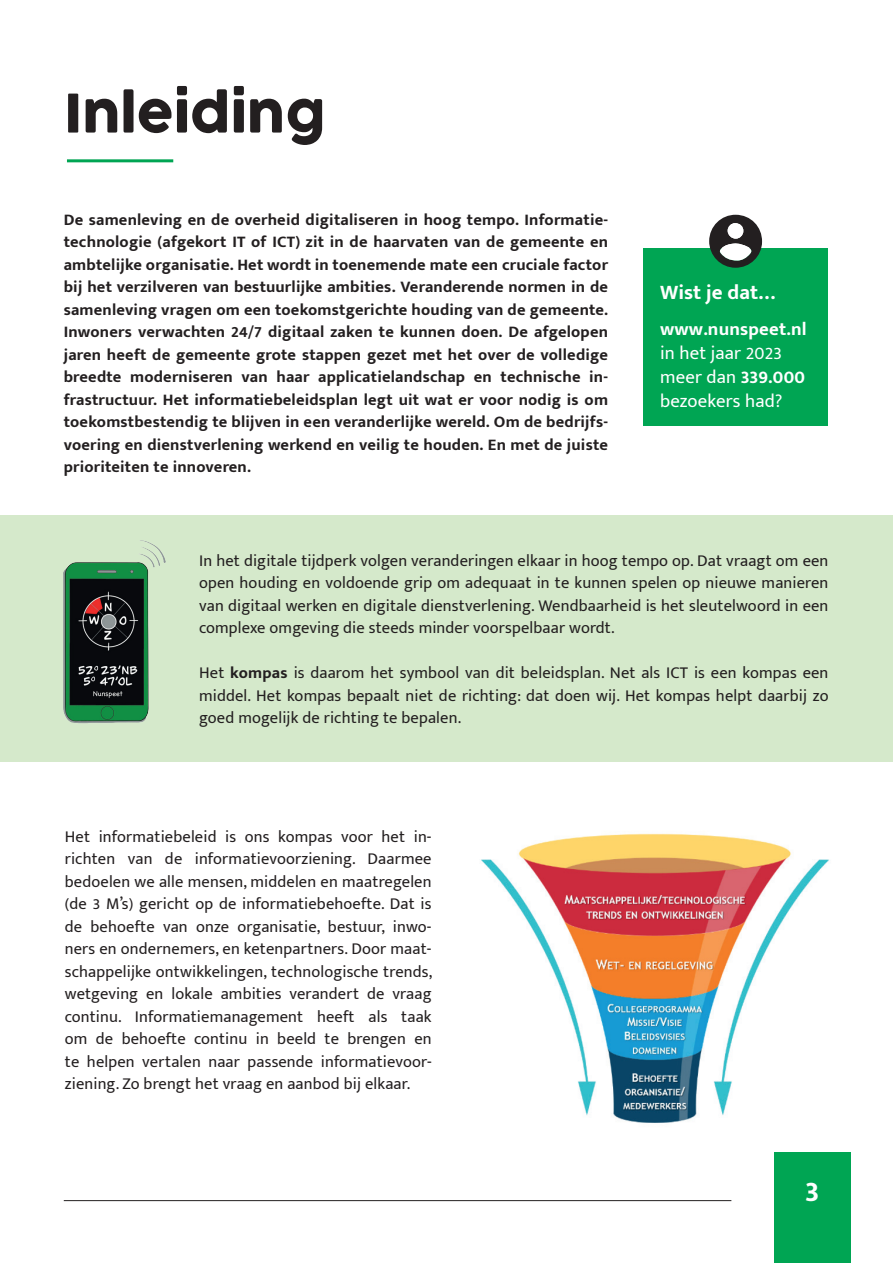
<style>
.page{position:relative;width:893px;height:1263px;background:#fff}
.page>*{position:absolute;margin:0;border:0;box-sizing:border-box;transform-origin:0 0}
.t1{font:52.5px "Cocogoose";color:#231f20}
.t2{font:700 30px "Mukta Mahee";color:#fff}
.t3{font:700 21px "Mukta Mahee";color:#fff}
.t4{font:18.75px/24px "Mukta Mahee";letter-spacing:.01em;color:#fff}
.t5{font:700 18.75px "Mukta Mahee";letter-spacing:.01em;color:#fff}
.t6{font:16.5px/22.5px "Mukta Mahee";letter-spacing:.01em;color:#231f20;text-align:justify}
.t7{font:700 16.5px/22.5px "Mukta Mahee";letter-spacing:.01em;color:#231f20;text-align:justify}
.s1{font-weight:700}
</style>
<div class="page">
<div style="left:0;top:516px;width:893px;height:246px;background:#d5e9cb"></div>
<hr style="left:67px;top:159px;width:106px;height:3px;background:#00a553">
<hr style="left:64px;top:1200px;width:667px;height:1px;background:#231f20">
<div style="left:774px;top:1152px;width:76px;height:111px;background:#00a553"></div>
<div style="left:643px;top:248px;width:185px;height:178px;background:#00a553"></div>
<svg style="left:709px;top:215px;width:53px;height:53px"></svg>
<div style="left:728px;top:223px;width:15px;height:16px;background:#fff;border-radius:50%"></div>
<img style="left:63px;top:540px;width:103px;height:184px">
<img style="left:481px;top:833px;width:348px;height:290px">
<h1 class="t1" style="left:64px;top:77px;width:263px">Inleiding</h1>
<p class="t7" style="left:64px;top:208px;width:546px">De samenleving en de overheid digitaliseren in hoog tempo. Informatie&shy;technologie (afgekort IT of ICT) zit in de haarvaten van de gemeente en ambtelijke organisatie. Het wordt in toenemende mate een cruciale factor bij het verzilveren van bestuurlijke ambities. Veranderende normen in de samenleving vragen om een toekomstgerichte houding van de gemeente.<br>Inwoners verwachten 24/7 digitaal zaken te kunnen doen. De afgelopen jaren heeft de gemeente grote stappen gezet met het over de volledige breedte moderniseren van haar applicatielandschap en technische in&shy;frastructuur. Het informatiebeleidsplan legt uit wat er voor nodig is om toekomstbestendig te blijven in een veranderlijke wereld. Om de bedrijfs&shy;voering en dienstverlening werkend en veilig te houden. En met de juiste prioriteiten te innoveren.</p>
<p class="t3" style="left:660px;top:279px;width:117px">Wist je dat…</p>
<p class="t5" style="left:660px;top:317px;width:148px">www.nunspeet.nl</p>
<p class="t4" style="left:660px;top:340px;width:146px">in het jaar 2023 meer dan <span class="s1">339.000 </span>bezoekers had?</p>
<p class="t6" style="left:199px;top:549px;width:631px">In het digitale tijdperk volgen veranderingen elkaar in hoog tempo op. Dat vraagt om een open houding en voldoende grip om adequaat in te kunnen spelen op nieuwe manieren van digitaal werken en digitale dienstverlening. Wendbaarheid is het sleutelwoord in een complexe omgeving die steeds minder voorspelbaar wordt.</p>
<p class="t6" style="left:199px;top:661px;width:631px">Het <span class="s1">kompas</span> is daarom het symbool van dit beleidsplan. Net als ICT is een kompas een middel. Het kompas bepaalt niet de richting: dat doen wij. Het kompas helpt daarbij zo goed mogelijk de richting te bepalen.</p>
<p class="t6" style="left:65px;top:824px;width:369px">Het informatiebeleid is ons kompas voor het in&shy;richten van de informatievoorziening. Daarmee bedoelen we alle mensen, middelen en maatregelen (de 3 M’s) gericht op de informatiebehoefte. Dat is de behoefte van onze organisatie, bestuur, inwo&shy;ners en ondernemers, en ketenpartners. Door maat&shy;schappelijke ontwikkelingen, technologische trends, wetgeving en lokale ambities verandert de vraag continu. Informatiemanagement heeft als taak om de behoefte continu in beeld te brengen en te helpen vertalen naar passende informatievoor&shy;ziening. Zo brengt het vraag en aanbod bij elkaar.</p>
<h2 class="t2" style="left:805px;top:1173px;width:16px">3</h2>
</div>
